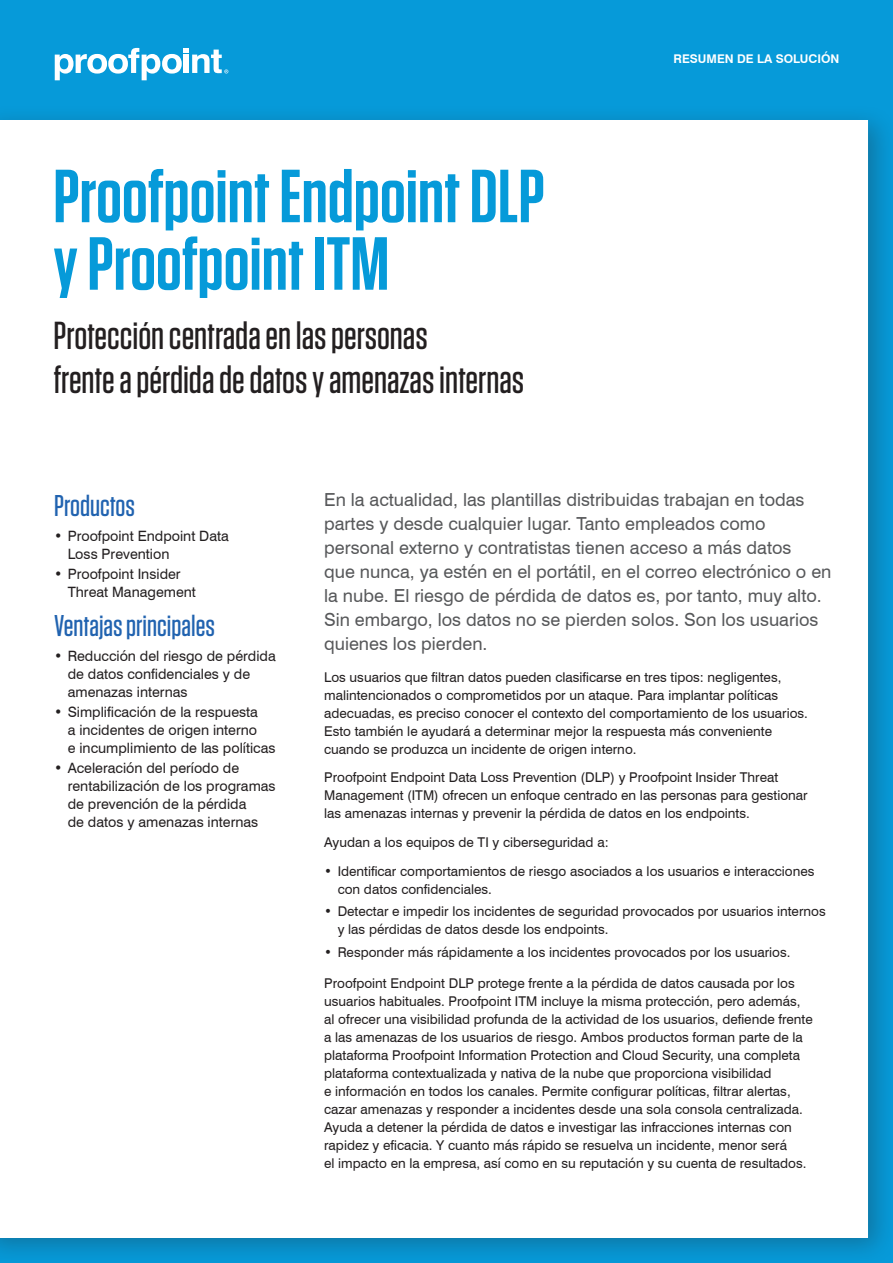
<style>
.page{position:relative;width:893px;height:1263px;background:#fff}
.page>*{position:absolute;margin:0;border:0;box-sizing:border-box;transform-origin:0 0}
.t1{font:600 75px/67.5px "Tungsten";color:#069ad9}
.t2{font:500 39px/43.5px "Tungsten";color:#231f20}
.t3{font:500 30px "Tungsten";color:#2163b0}
.t4{font:18px/24px "Swiss 721 BT";color:#57585a}
.t5{font:14.25px/18px "Swiss 721 BT";color:#231f20}
.t6{font:13.5px/18px "Swiss 721 BT";color:#231f20}
.t7{font:700 12px "Swiss 721 BT";color:#fff}
</style>
<div class="page">
<div style="left:0;top:0;width:893px;height:104px;background:#069ad9"></div>
<div style="left:0;top:104px;width:893px;height:1159px;background:#231f20;opacity:.3"></div>
<div style="left:0;top:120px;width:868px;height:1117px;background:#fff"></div>
<svg style="left:55px;top:48px;width:173px;height:32px"></svg>
<h1 class="t1" style="left:53px;top:164px;width:493px">Proofpoint Endpoint DLP y Proofpoint ITM</h1>
<h2 class="t2" style="left:53px;top:315px;width:472px">Protección centrada en las personas<br>frente a pérdida de datos y amenazas internas</h2>
<p class="t7" style="left:673px;top:52px;width:167px">RESUMEN DE LA SOLUCIÓN</p>
<h3 class="t3" style="left:54px;top:490px;width:82px">Productos</h3>
<p class="t5" style="left:68px;top:527px;width:163px;text-indent:-13px">• Proofpoint Endpoint Data<br>Loss Prevention</p>
<p class="t5" style="left:68px;top:565px;width:130px;text-indent:-13px">• Proofpoint Insider<br>Threat Management</p>
<h3 class="t3" style="left:54px;top:610px;width:162px">Ventajas principales</h3>
<p class="t5" style="left:68px;top:647px;width:210px;text-indent:-13px">• Reducción del riesgo de pérdida de datos confidenciales y de amenazas internas</p>
<p class="t5" style="left:68px;top:703px;width:209px;text-indent:-13px">• Simplificación de la respuesta<br>a incidentes de origen interno<br>e incumplimiento de las políticas</p>
<p class="t5" style="left:68px;top:759px;width:210px;text-indent:-13px">• Aceleración del período de rentabilización de los programas de prevención de la pérdida<br>de datos y amenazas internas</p>
<p class="t4" style="left:324px;top:488px;width:509px">En la actualidad, las plantillas distribuidas trabajan en todas partes y desde cualquier lugar. Tanto empleados como personal externo y contratistas tienen acceso a más datos<br>que nunca, ya estén en el portátil, en el correo electrónico o en la nube. El riesgo de pérdida de datos es, por tanto, muy alto.<br>Sin embargo, los datos no se pierden solos. Son los usuarios quienes los pierden.</p>
<p class="t6" style="left:324px;top:668px;width:485px">Los usuarios que filtran datos pueden clasificarse en tres tipos: negligentes, malintencionados o comprometidos por un ataque. Para implantar políticas adecuadas, es preciso conocer el contexto del comportamiento de los usuarios.<br>Esto también le ayudará a determinar mejor la respuesta más conveniente cuando se produzca un incidente de origen interno.</p>
<p class="t6" style="left:324px;top:768px;width:485px">Proofpoint Endpoint Data Loss Prevention (DLP) y Proofpoint Insider Threat<br>Management (ITM) ofrecen un enfoque centrado en las personas para gestionar las amenazas internas y prevenir la pérdida de datos en los endpoints.</p>
<p class="t6" style="left:324px;top:833px;width:286px">Ayudan a los equipos de TI y ciberseguridad a:</p>
<p class="t6" style="left:338px;top:862px;width:478px;text-indent:-14px">• Identificar comportamientos de riesgo asociados a los usuarios e interacciones con datos confidenciales.</p>
<p class="t6" style="left:338px;top:902px;width:489px;text-indent:-14px">• Detectar e impedir los incidentes de seguridad provocados por usuarios internos y las pérdidas de datos desde los endpoints.</p>
<p class="t6" style="left:324px;top:943px;width:468px">• Responder más rápidamente a los incidentes provocados por los usuarios.</p>
<p class="t6" style="left:324px;top:974px;width:490px">Proofpoint Endpoint DLP protege frente a la pérdida de datos causada por los usuarios habituales. Proofpoint ITM incluye la misma protección, pero además, al ofrecer una visibilidad profunda de la actividad de los usuarios, defiende frente a las amenazas de los usuarios de riesgo. Ambos productos forman parte de la plataforma Proofpoint Information Protection and Cloud Security, una completa plataforma contextualizada y nativa de la nube que proporciona visibilidad<br>e información en todos los canales. Permite configurar políticas, filtrar alertas, cazar amenazas y responder a incidentes desde una sola consola centralizada.<br>Ayuda a detener la pérdida de datos e investigar las infracciones internas con rapidez y eficacia. Y cuanto más rápido se resuelva un incidente, menor será<br>el impacto en la empresa, así como en su reputación y su cuenta de resultados.</p>
</div>
